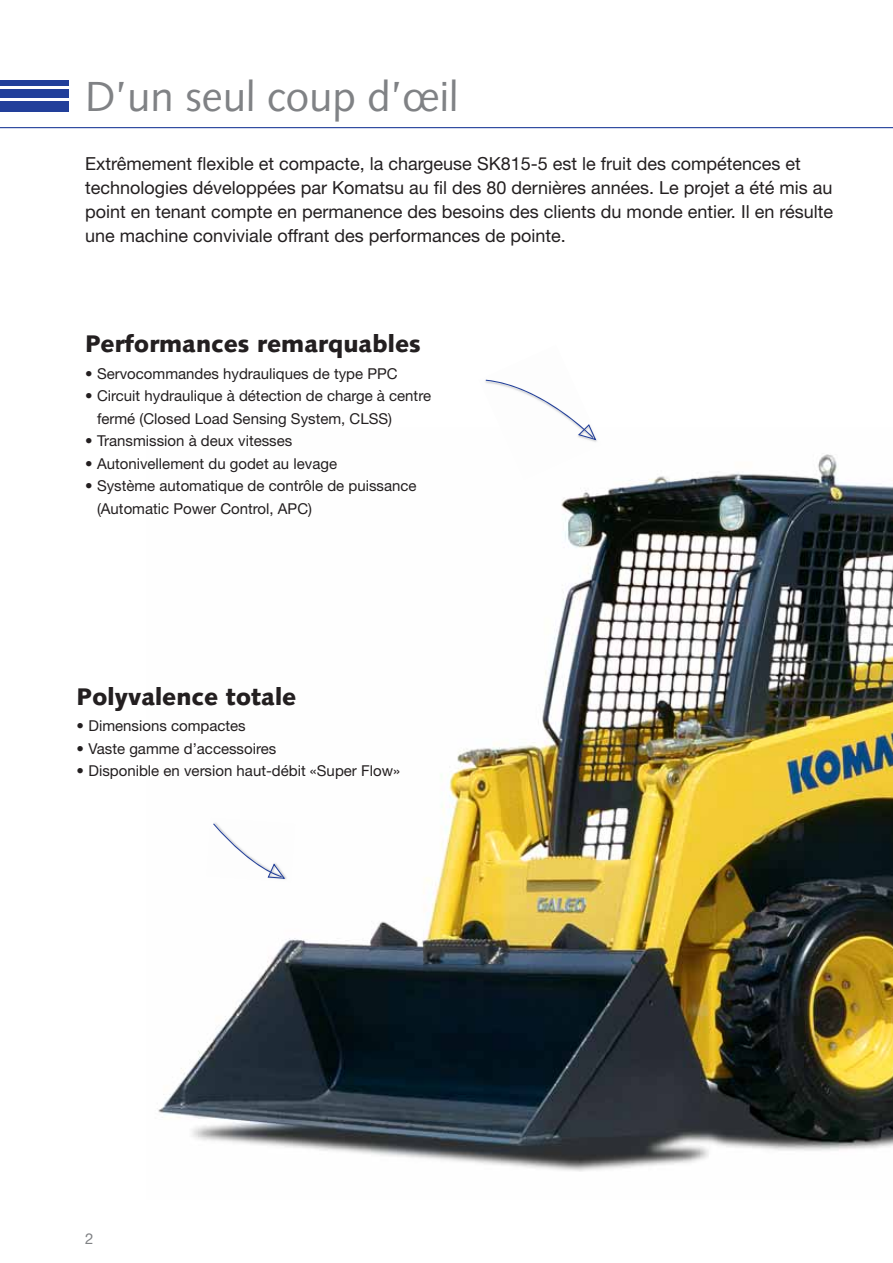
<style>
.page{position:relative;width:893px;height:1263px;background:#fff}
.page>*{position:absolute;margin:0;border:0;box-sizing:border-box;transform-origin:0 0}
.t1{font:42px "Syntax LTCE";color:#808285}
.t2{font:900 24px "Syntax LTCE";color:#231f20}
.t3{font:18px/24px "Helvetica Neue LT Pro";color:#231f20}
.t4{font:15px/22.5px "Helvetica Neue LT Pro";color:#231f20}
.t5{font:15px "Helvetica Neue LT Pro";color:#808285}
</style>
<div class="page">
<img style="left:158px;top:454px;width:735px;height:718px">
<hr style="left:0;top:127px;width:893px;height:1px;background:#223f9a">
<div style="left:0;top:101px;width:68px;height:10px;background:#223f9a"></div>
<div style="left:0;top:89px;width:68px;height:8px;background:#223f9a"></div>
<div style="left:0;top:80px;width:68px;height:5px;background:#223f9a"></div>
<img style="left:478px;top:379px;width:124px;height:101px">
<svg style="left:486px;top:380px;width:110px;height:60px"></svg>
<img style="left:206px;top:818px;width:89px;height:64px">
<svg style="left:213px;top:823px;width:72px;height:56px"></svg>
<h1 class="t1" style="left:85px;top:77px;width:375px">D’un seul coup d’œil</h1>
<p class="t3" style="left:85px;top:154px;width:749px">Extrêmement flexible et compacte, la chargeuse SK815-5 est le fruit des compétences et technologies développées par Komatsu au fil des 80 dernières années. Le projet a été mis au point en tenant compte en permanence des besoins des clients du monde entier. Il en résulte une machine conviviale offrant des performances de pointe.</p>
<h2 class="t2" style="left:85px;top:332px;width:337px">Performances remarquables</h2>
<p class="t4" style="left:85px;top:364px;width:314px">• Servocommandes hydrauliques de type PPC</p>
<p class="t4" style="left:97px;top:386px;width:336px;text-indent:-12px">• Circuit hydraulique à détection de charge à centre fermé (Closed Load Sensing System, CLSS)</p>
<p class="t4" style="left:85px;top:431px;width:209px">• Transmission à deux vitesses</p>
<p class="t4" style="left:85px;top:454px;width:254px">• Autonivellement du godet au levage</p>
<p class="t4" style="left:97px;top:476px;width:321px;text-indent:-12px">• Système automatique de contrôle de puissance (Automatic Power Control, APC)</p>
<h2 class="t2" style="left:76px;top:685px;width:221px">Polyvalence totale</h2>
<p class="t4" style="left:76px;top:717px;width:171px">• Dimensions compactes</p>
<p class="t4" style="left:76px;top:739px;width:201px">• Vaste gamme d’accessoires</p>
<p class="t4" style="left:76px;top:762px;width:325px">• Disponible en version haut-débit «Super Flow»</p>
<p class="t5" style="left:85px;top:1233px;width:10px">2</p>
</div>
